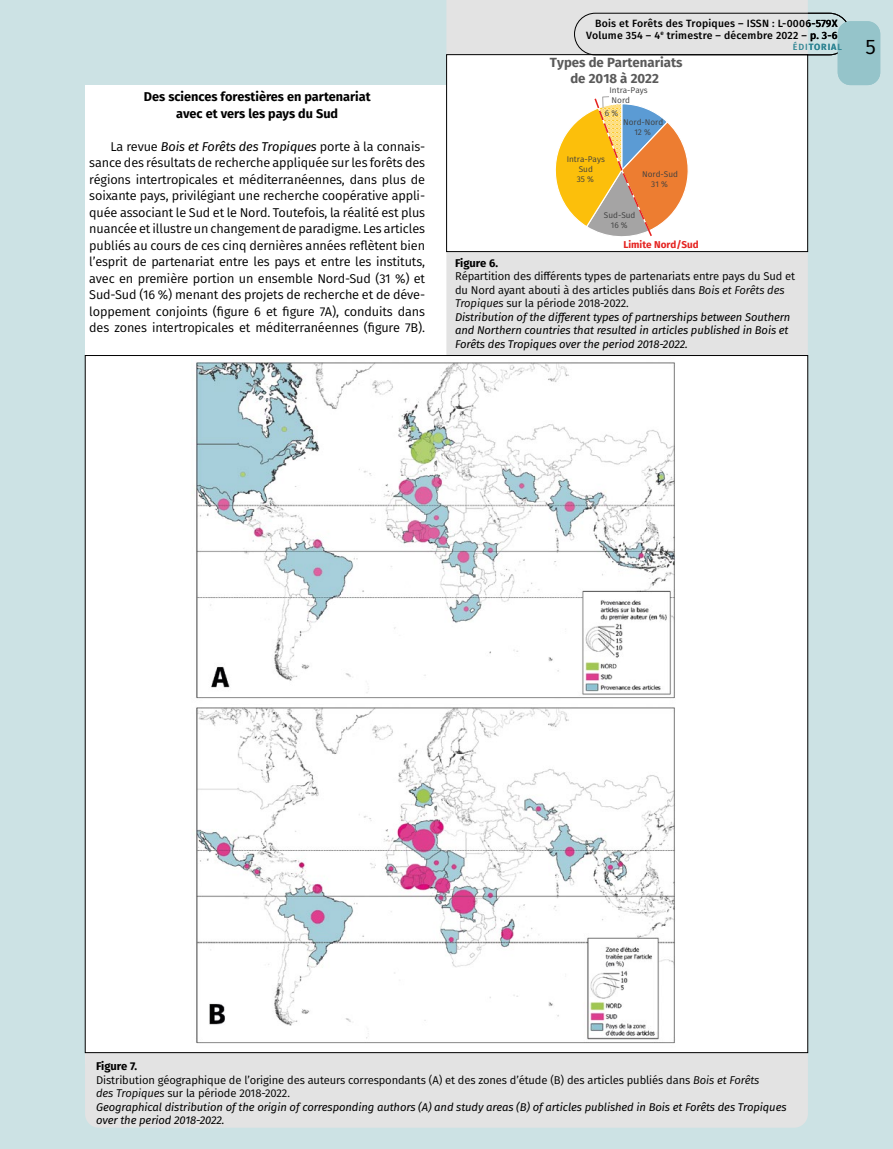
<style>
.page{position:relative;width:893px;height:1149px;background:#fff}
.page>*{position:absolute;margin:0;border:0;box-sizing:border-box;transform-origin:0 0}
.t1{font:21px "Fira Sans";color:#000}
.t2{font:700 13.2px/15.8px "Fira Sans";color:#5a5a5a;text-align:center}
.t3{font:12.75px/16.5px "Fira Sans";letter-spacing:-.01em;color:#000;text-align:justify}
.t4{font:700 12.75px/16.5px "Fira Sans";color:#000;text-align:center}
.t5{font:italic 11.25px/13.5px "Fira Sans";letter-spacing:-.01em;color:#000}
.t6{font:700 11.25px "Fira Sans";letter-spacing:-.005em;color:#000}
.t7{font:500 10.5px/12px "Fira Sans";letter-spacing:.02em;color:#000;text-align:right}
.t8{font:700 9.9px "Fira Sans";color:#e52421}
.t9{font:500 9px "Fira Sans";letter-spacing:.1em;color:#2f8593}
.t10{font:8.25px/9.9px "Fira Sans";color:#404040;text-align:center}
.s1{font-style:italic}
.s2{font-style:normal}
.s3{font-style:inherit}
.s4{font-weight:700;font-style:normal}
</style>
<div class="page">
<div style="left:0;top:0;width:893px;height:1148px;background:#cce2e4"></div>
<div style="left:85px;top:85px;width:702px;height:978px;background:#fff"></div>
<div style="left:446px;top:0;width:362px;height:355px;background:#e3e3e3"></div>
<div style="left:85px;top:356px;width:723px;height:771px;background:#e3e3e3;border-radius:14px"></div>
<div style="left:447px;top:55px;width:361px;height:196px;background:#fff"></div>
<div style="left:446px;top:54px;width:362px;height:198px;border:1px solid #000"></div>
<svg style="left:555px;top:96px;width:133px;height:141px"></svg>
<div style="left:85px;top:355px;width:723px;height:697px;background:#fff"></div>
<img style="left:196px;top:362px;width:479px;height:682px">
<div style="left:574px;top:13px;width:276px;height:42px;border:1px solid #000;border-radius:21px"></div>
<div style="left:838px;top:21px;width:42px;height:64px;background:#95c4ca;border-radius:13px"></div>
<p class="t4" style="left:144px;top:88px;width:228px">Des sciences forestières en partenariat avec et vers les pays du Sud</p>
<p class="t3" style="left:89px;top:138px;width:337px;text-indent:21px">La revue <span class="s1">Bois et Forêts des Tropiques</span> porte à la connais&shy;sance des résultats de recherche appliquée sur les forêts des régions intertropicales et méditerranéennes, dans plus de soixante pays, privilégiant une recherche coopérative appli&shy;quée associant le Sud et le Nord. Toutefois, la réalité est plus nuancée et illustre un changement de paradigme. Les articles publiés au cours de ces cinq dernières années reflètent bien l’esprit de partenariat entre les pays et entre les instituts, avec en première portion un ensemble Nord-Sud (31 %) et Sud-Sud (16 %) menant des projets de recherche et de déve&shy;loppement conjoints (figure 6 et figure 7A), conduits dans des zones intertropicales et méditerranéennes (figure 7B).</p>
<p class="t7" style="left:586px;top:17px;width:253px">Bois et Forêts des Tropiques – ISSN : L-0006-579X<br>Volume 354 – 4<sup>e</sup> trimestre – décembre 2022 – p. 3-6</p>
<p class="t9" style="left:793px;top:39px;width:51px">ÉDITORIAL</p>
<p class="t2" style="left:550px;top:54px;width:134px">Types de Partenariats de 2018 à 2022</p>
<p class="t10" style="left:609px;top:85px;width:40px;text-align:left">Intra-Pays<br>Nord</p>
<p class="t10" style="left:605px;top:108px;width:15px">6 %</p>
<p class="t10" style="left:623px;top:117px;width:42px">Nord-Nord<br>12 %</p>
<p class="t10" style="left:642px;top:169px;width:37px">Nord-Sud<br>31 %</p>
<p class="t10" style="left:604px;top:210px;width:33px">Sud-Sud<br>16 %</p>
<p class="t10" style="left:567px;top:154px;width:40px">Intra-Pays<br>Sud<br>35 %</p>
<p class="t8" style="left:623px;top:236px;width:77px">Limite Nord/Sud</p>
<p class="t6" style="left:455px;top:253px;width:44px">Figure 6.</p>
<p class="t5" style="left:455px;top:269px;width:342px"><span class="s2">Répartition des différents types de partenariats entre pays du Sud et du Nord ayant abouti à des articles publiés dans</span> <span class="s3">Bois et Forêts des Tropiques</span> <span class="s2">sur la période 2018-2022.<br></span>Distribution of the different types of partnerships between Southern and Northern countries that resulted in articles published in Bois et Forêts des Tropiques over the period 2018-2022.</p>
<h1 class="t1" style="left:865px;top:31px;width:12px">5</h1>
<p class="t5" style="left:96px;top:1058px;width:692px"><span class="s4">Figure 7.<br></span><span class="s2">Distribution géographique de l’origine des auteurs correspondants (A) et des zones d’étude (B) des articles publiés dans</span> <span class="s3">Bois et Forêts<br>des Tropiques</span> <span class="s2">sur la période 2018-2022.<br></span>Geographical distribution of the origin of corresponding authors (A) and study areas (B) of articles published in Bois et Forêts des Tropiques over the period 2018-2022.</p>
</div>
